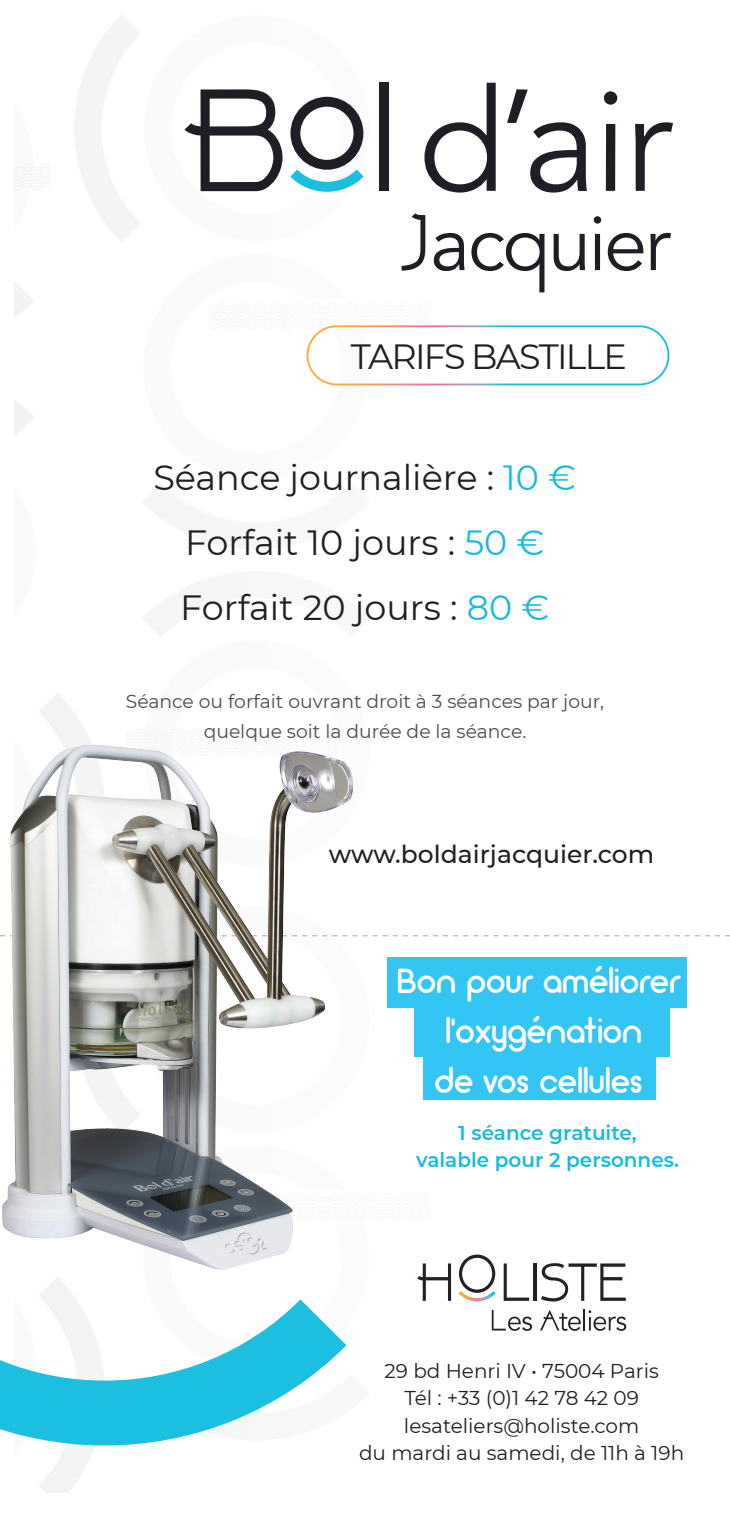
<style>
.page{position:relative;width:730px;height:1517px;background:#fff}
.page>*{position:absolute;margin:0;border:0;box-sizing:border-box;transform-origin:0 0}
.t1{font:35px/65px "Montserrat";color:#231f20;text-align:center}
.t2{font:35px/50px "Arciform";letter-spacing:.005em;color:#fff;text-align:center}
.t3{font:35px "Montserrat";letter-spacing:-.05em;color:#231f20}
.t4{font:500 25px "Montserrat";color:#231f20}
.t5{font:20px/27.5px "Montserrat";color:#231f20;text-align:center}
.t6{font:600 20px/27.5px "Montserrat";color:#18bbdc;text-align:center}
.t7{font:18.75px/30px "Montserrat";color:#4b4c4d;text-align:center}
.s1{color:#18bbdc}
</style>
<div class="page">
<svg style="left:75px;top:15px;width:65px;height:227px"></svg>
<svg style="left:14px;top:282px;width:20px;height:36px"></svg>
<svg style="left:14px;top:164px;width:36px;height:26px"></svg>
<svg style="left:143px;top:598px;width:25px;height:39px"></svg>
<svg style="left:14px;top:400px;width:20px;height:36px"></svg>
<svg style="left:143px;top:484px;width:25px;height:39px"></svg>
<svg style="left:39px;top:1278px;width:66px;height:214px"></svg>
<svg style="left:290px;top:97px;width:74px;height:95px"></svg>
<div style="left:379px;top:83px;width:9px;height:108px;background:#1e1f25"></div>
<svg style="left:402px;top:213px;width:23px;height:58px"></svg>
<svg style="left:434px;top:233px;width:31px;height:38px"></svg>
<svg style="left:471px;top:233px;width:73px;height:59px"></svg>
<svg style="left:554px;top:234px;width:31px;height:37px"></svg>
<svg style="left:594px;top:216px;width:7px;height:54px"></svg>
<svg style="left:608px;top:233px;width:35px;height:38px"></svg>
<svg style="left:650px;top:233px;width:21px;height:37px"></svg>
<svg style="left:424px;top:83px;width:72px;height:110px"></svg>
<svg style="left:507px;top:89px;width:80px;height:104px"></svg>
<svg style="left:604px;top:91px;width:13px;height:14px"></svg>
<div style="left:606px;top:124px;width:9px;height:67px;background:#1e1f25"></div>
<svg style="left:635px;top:122px;width:38px;height:69px"></svg>
<svg style="left:185px;top:89px;width:98px;height:102px"></svg>
<div style="left:307px;top:325px;width:362px;height:60px;border:2px solid #fff;border-radius:29px"></div>
<div style="left:423px;top:1049px;width:233px;height:51px;background:#33c5f3"></div>
<svg style="left:417px;top:1263px;width:34px;height:37px"></svg>
<svg style="left:504px;top:1263px;width:25px;height:37px"></svg>
<hr style="left:533px;top:1263px;width:3px;height:37px;background:#252027">
<svg style="left:541px;top:1263px;width:85px;height:38px"></svg>
<svg style="left:459px;top:1254px;width:37px;height:47px"></svg>
<svg style="left:492px;top:1310px;width:40px;height:20px"></svg>
<svg style="left:540px;top:1310px;width:41px;height:20px"></svg>
<hr style="left:583px;top:1308px;width:2px;height:22px;background:#252027">
<svg style="left:589px;top:1310px;width:37px;height:20px"></svg>
<div style="left:387px;top:957px;width:299px;height:50px;background:#33c5f3"></div>
<div style="left:414px;top:1006px;width:255px;height:50px;background:#33c5f3"></div>
<img style="left:0;top:726px;width:368px;height:552px">
<svg style="left:0;top:1299px;width:346px;height:146px"></svg>
<h1 class="t3" style="left:351px;top:332px;width:278px">TARIFS BASTILLE</h1>
<h1 class="t1" style="left:153px;top:443px;width:424px">Séance journalière : <span class="s1">10 €<br></span>Forfait 10 jours : <span class="s1">50 €<br></span>Forfait 20 jours : <span class="s1">80 €</span></h1>
<p class="t7" style="left:126px;top:685px;width:480px">Séance ou forfait ouvrant droit à 3 séances par jour, quelque soit la durée de la séance.</p>
<p class="t4" style="left:329px;top:836px;width:327px">www.boldairjacquier.com</p>
<h1 class="t2" style="left:397px;top:955px;width:284px">Bon pour améliorer l’oxygénation<br>de vos cellules</h1>
<p class="t6" style="left:416px;top:1118px;width:264px">1 séance gratuite,<br>valable pour 2 personnes.</p>
<p class="t5" style="left:359px;top:1356px;width:327px">29 bd Henri IV • 75004 Paris<br>Tél : +33 (0)1 42 78 42 09 lesateliers@holiste.com<br>du mardi au samedi, de 11h à 19h</p>
</div>
